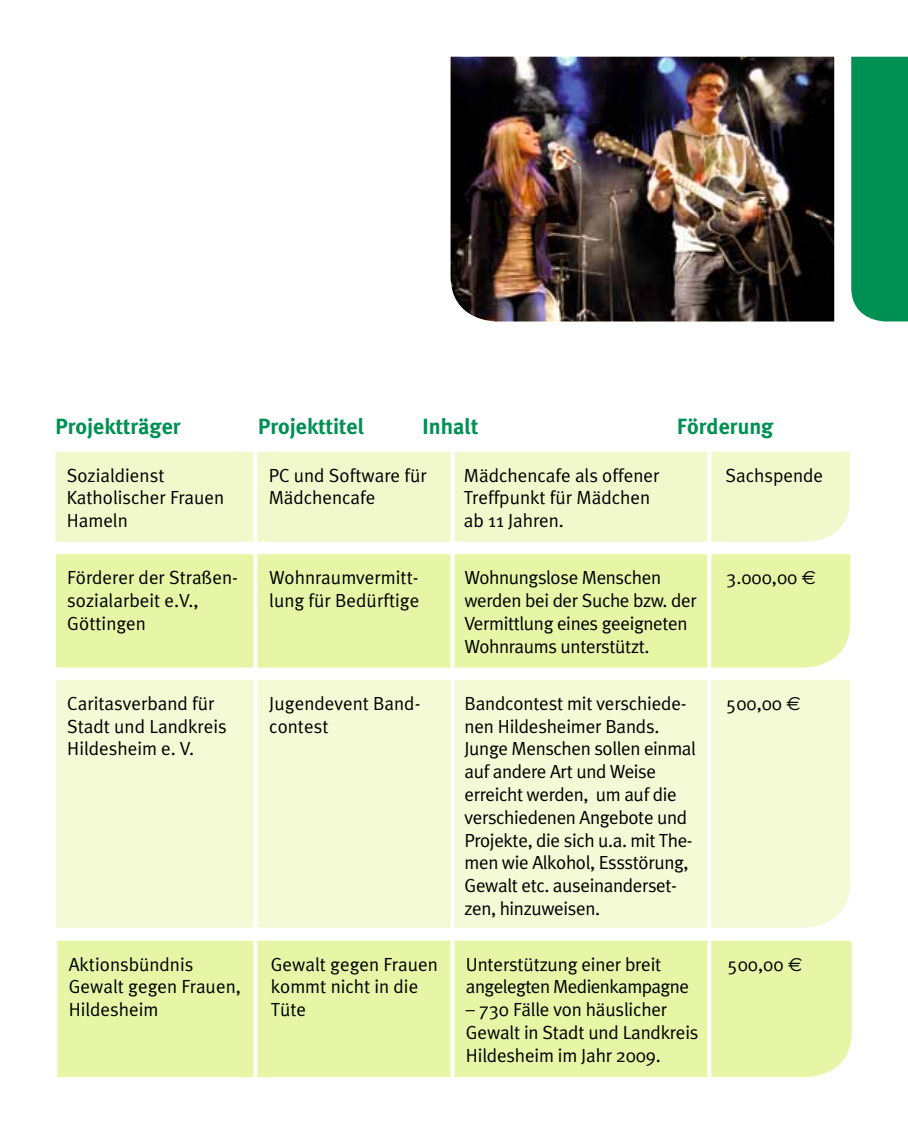
<style>
.page{position:relative;width:908px;height:1134px;background:#fff}
.page>*{position:absolute;margin:0;border:0;box-sizing:border-box;transform-origin:0 0}
.t1{font:700 22px "Meta Plus";color:#009054}
.t2{font:19px/22.8px "Meta Plus Normal";letter-spacing:-.01em;color:#000}
.t3{font:19px/22.8px "Meta Plus Normal";letter-spacing:-.03em;color:#000}
.s1{font-family:"Euro Sans"}
</style>
<div class="page">
<div style="left:56px;top:680px;width:794px;height:247px;background:#f3fad5"></div>
<div style="left:56px;top:554px;width:794px;height:114px;background:#e7f5a7"></div>
<div style="left:55px;top:452px;width:794px;height:90px;background:#f1f9cc"></div>
<div style="left:57px;top:941px;width:794px;height:136px;background:#e7f5a7"></div>
<svg style="left:253px;top:452px;width:4px;height:625px"></svg>
<svg style="left:450px;top:452px;width:4px;height:625px"></svg>
<svg style="left:707px;top:452px;width:4px;height:625px"></svg>
<img style="left:450px;top:57px;width:383px;height:264px">
<div style="left:851px;top:57px;width:56px;height:264px;background:#009054"></div>
<p class="t1" style="left:55px;top:414px;width:127px">Projektträger</p>
<p class="t1" style="left:258px;top:414px;width:108px">Projekttitel</p>
<p class="t1" style="left:422px;top:414px;width:58px">Inhalt</p>
<p class="t1" style="left:676px;top:414px;width:98px">Förderung</p>
<p class="t2" style="left:67px;top:463px;width:159px">Sozialdienst<br>Katholischer Frauen<br>Hameln</p>
<p class="t2" style="left:268px;top:463px;width:160px">PC und Software für<br>Mädchencafe</p>
<p class="t2" style="left:463px;top:463px;width:197px">Mädchencafe als offener<br>Treffpunkt für Mädchen ab 11 Jahren.</p>
<p class="t2" style="left:725px;top:463px;width:99px">Sachspende</p>
<p class="t2" style="left:67px;top:566px;width:172px">Förderer der Straßen&shy;sozialarbeit e.V.,<br>Göttingen</p>
<p class="t2" style="left:269px;top:566px;width:151px">Wohnraumvermitt&shy;lung für Bedürftige</p>
<p class="t2" style="left:464px;top:566px;width:234px">Wohnungslose Menschen werden bei der Suche bzw. der<br>Vermittlung eines geeigneten<br>Wohnraums unterstützt.</p>
<p class="t2" style="left:725px;top:566px;width:91px">3.000,00 <span class="s1">E</span></p>
<p class="t2" style="left:67px;top:691px;width:161px">Caritasverband für<br>Stadt und Landkreis<br>Hildesheim e. V.</p>
<p class="t2" style="left:269px;top:691px;width:152px">Jugendevent Band&shy;contest</p>
<p class="t2" style="left:464px;top:691px;width:233px">Bandcontest mit verschiede&shy;nen Hildesheimer Bands.<br>Junge Menschen sollen einmal auf andere Art und Weise erreicht werden, um auf die verschiedenen Angebote und<br>Projekte, die sich u.a. mit The&shy;men wie Alkohol, Essstörung,<br>Gewalt etc. auseinanderset&shy;zen, hinzuweisen.</p>
<p class="t2" style="left:725px;top:691px;width:76px">500,00 <span class="s1">E</span></p>
<p class="t2" style="left:69px;top:952px;width:174px">Aktionsbündnis<br>Gewalt gegen Frauen,<br>Hildesheim</p>
<p class="t2" style="left:270px;top:952px;width:168px">Gewalt gegen Frauen kommt nicht in die<br>Tüte</p>
<p class="t3" style="left:465px;top:952px;width:224px">Unterstützung einer breit angelegten Medienkampagne</p>
<p class="t2" style="left:727px;top:952px;width:76px">500,00 <span class="s1">E</span></p>
<p class="t2" style="left:465px;top:998px;width:234px">– 730 Fälle von häuslicher<br>Gewalt in Stadt und Landkreis<br>Hildesheim im Jahr 2009.</p>
</div>
